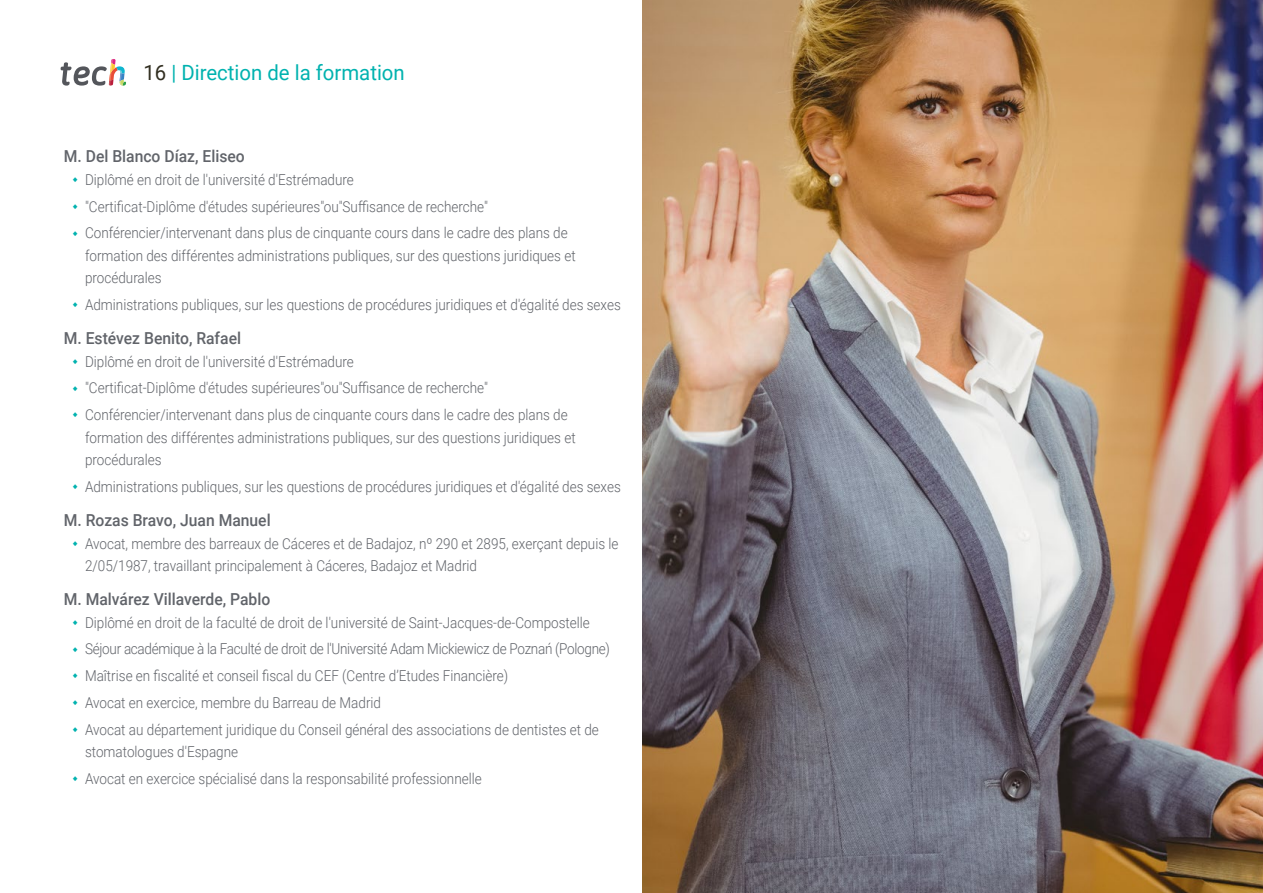
<style>
.page{position:relative;width:1263px;height:893px;background:#fff}
.page>*{position:absolute;margin:0;border:0;box-sizing:border-box;transform-origin:0 0}
.t1{font:21px "Roboto";color:#00b2af}
.t2{font:500 16.5px "Roboto";color:#61646a;scale:.95 1}
.t3{font:300 15px/26.7px "Roboto";color:#61646a;scale:.9 1}
.s1{color:#312e20}
</style>
<div class="page">
<svg style="left:61px;top:59px;width:65px;height:27px"></svg>
<img style="left:642px;top:0;width:621px;height:893px">
<h1 class="t1" style="left:144px;top:57px;width:263px"><span class="s1">16</span> | Direction de la formation</h1>
<p class="t2" style="left:64px;top:145px;width:192px">M. Del Blanco Díaz, Eliseo</p>
<p class="t3" style="left:85px;top:166px;width:538px">Diplômé en droit de l'université d'Estrémadure<br>"Certificat-Diplôme d'études supérieures"ou"Suffisance de recherche"<br>Conférencier/intervenant dans plus de cinquante cours dans le cadre des plans de</p>
<p class="t3" style="left:85px;top:244px;width:547px;line-height:22.5px">formation des différentes administrations publiques, sur des questions juridiques et procédurales</p>
<p class="t3" style="left:85px;top:291px;width:597px">Administrations publiques, sur les questions de procédures juridiques et d'égalité des sexes</p>
<p class="t2" style="left:64px;top:327px;width:188px">M. Estévez Benito, Rafael</p>
<p class="t3" style="left:85px;top:347px;width:538px">Diplômé en droit de l'université d'Estrémadure<br>"Certificat-Diplôme d'études supérieures"ou"Suffisance de recherche"<br>Conférencier/intervenant dans plus de cinquante cours dans le cadre des plans de</p>
<p class="t3" style="left:85px;top:426px;width:547px;line-height:22.5px">formation des différentes administrations publiques, sur des questions juridiques et procédurales</p>
<p class="t3" style="left:85px;top:473px;width:597px">Administrations publiques, sur les questions de procédures juridiques et d'égalité des sexes</p>
<p class="t2" style="left:64px;top:509px;width:219px">M. Rozas Bravo, Juan Manuel</p>
<p class="t3" style="left:85px;top:531px;width:594px;line-height:22.5px">Avocat, membre des barreaux de Cáceres et de Badajoz, nº 290 et 2895, exerçant depuis le<br>2/05/1987, travaillant principalement à Cáceres, Badajoz et Madrid</p>
<p class="t2" style="left:64px;top:588px;width:219px">M. Malvárez Villaverde, Pablo</p>
<p class="t3" style="left:85px;top:608px;width:585px">Diplômé en droit de la faculté de droit de l'université de Saint-Jacques-de-Compostelle Séjour académique à la Faculté de droit de l'Université Adam Mickiewicz de Poznań (Pologne)<br>Maîtrise en fiscalité et conseil fiscal du CEF (Centre d’Etudes Financière)<br>Avocat en exercice, membre du Barreau de Madrid<br>Avocat au département juridique du Conseil général des associations de dentistes et de</p>
<p class="t3" style="left:85px;top:738px;width:442px">stomatologues d'Espagne<br>Avocat en exercice spécialisé dans la responsabilité professionnelle</p>
</div>
